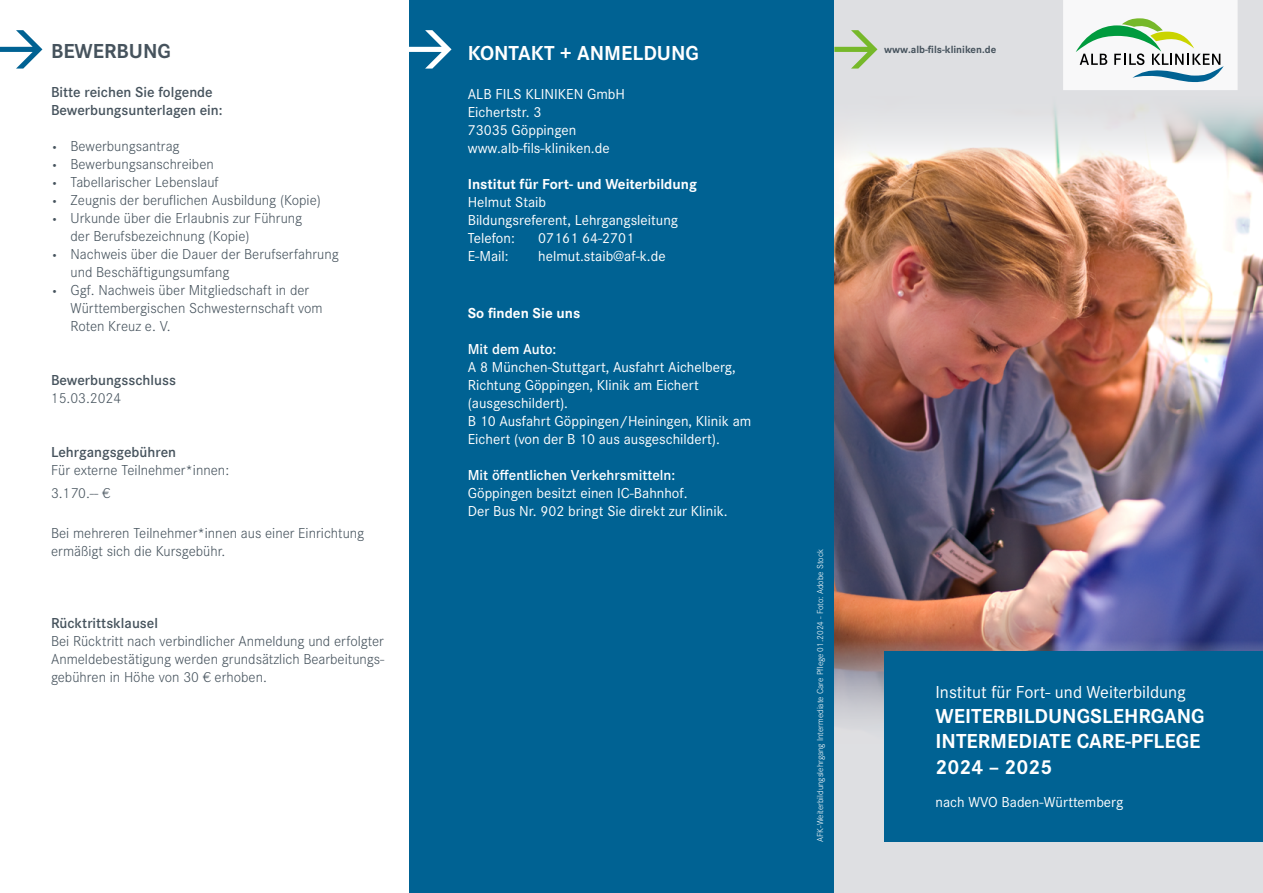
<style>
.page{position:relative;width:1263px;height:893px;background:#fff}
.page>*{position:absolute;margin:0;border:0;box-sizing:border-box;transform-origin:0 0}
.t1{font:700 21px/25.2px "Corporate S";color:#fff}
.t2{font:700 21px "Corporate S";color:#46535d}
.t3{font:18px "Corporate S";color:#fff}
.t4{font:300 15px/18px "Corporate S";color:#46535d}
.t5{font:15px/18px "Corporate S";color:#fff}
.t6{font:600 15px/18px "Corporate S";color:#46535d}
.t7{font:700 15px "Corporate S";color:#fff}
.t8{font:600 15px "Corporate S";color:#fff}
.t9{font:700 10.8px "Corporate S";color:#46535d}
.t10{font:300 9px "Corporate S";color:#fff}
.s1{font-size:10.5px}
</style>
<div class="page">
<div style="left:409px;top:0;width:426px;height:893px;background:#006293"></div>
<div style="left:835px;top:0;width:428px;height:893px;background:#dedfe2"></div>
<img style="left:835px;top:107px;width:428px;height:615px">
<svg style="left:834px;top:30px;width:43px;height:39px"></svg>
<svg style="left:409px;top:30px;width:42px;height:39px"></svg>
<svg style="left:0;top:30px;width:42px;height:39px"></svg>
<svg style="left:1063px;top:0;width:174px;height:90px;background:#dae5de"></svg>
<div style="left:884px;top:651px;width:379px;height:191px;background:#006293"></div>
<h1 class="t2" style="left:51px;top:39px;width:121px">BEWERBUNG</h1>
<p class="t6" style="left:51px;top:83px;width:173px">Bitte reichen Sie folgende<br>Bewerbungsunterlagen ein:</p>
<p class="t4" style="left:51px;top:138px;width:130px"><span class="s1">•</span> Bewerbungsantrag</p>
<p class="t4" style="left:51px;top:156px;width:164px"><span class="s1">•</span> Bewerbungsanschreiben</p>
<p class="t4" style="left:51px;top:174px;width:169px"><span class="s1">•</span> Tabellarischer Lebenslauf</p>
<p class="t4" style="left:51px;top:192px;width:271px"><span class="s1">•</span> Zeugnis der beruflichen Ausbildung (Kopie)</p>
<p class="t4" style="left:71px;top:210px;width:233px;text-indent:-19px"><span class="s1">•</span> Urkunde über die Erlaubnis zur Führung der Berufsbezeichnung (Kopie)</p>
<p class="t4" style="left:71px;top:246px;width:270px;text-indent:-19px"><span class="s1">•</span> Nachweis über die Dauer der Berufserfahrung und Beschäftigungsumfang</p>
<p class="t4" style="left:71px;top:282px;width:254px;text-indent:-19px"><span class="s1">•</span> Ggf. Nachweis über Mitgliedschaft in der<br>Württembergischen Schwesternschaft vom<br>Roten Kreuz e. V.</p>
<p class="t6" style="left:51px;top:371px;width:126px">Bewerbungsschluss</p>
<p class="t4" style="left:51px;top:390px;width:72px">15.03.2024</p>
<p class="t6" style="left:51px;top:443px;width:127px">Lehrgangsgebühren</p>
<p class="t4" style="left:51px;top:459px;width:180px;line-height:22.2px">Für externe Teilnehmer*innen:<br>3.170.-- €</p>
<p class="t4" style="left:51px;top:524px;width:315px">Bei mehreren Teilnehmer*innen aus einer Einrichtung ermäßigt sich die Kursgebühr.</p>
<p class="t6" style="left:51px;top:613px;width:108px">Rücktrittsklausel</p>
<p class="t4" style="left:51px;top:632px;width:335px;text-align:justify">Bei Rücktritt nach verbindlicher Anmeldung und erfolgter Anmeldebestätigung werden grundsätzlich Bearbeitungs&shy;gebühren in Höhe von 30 € erhoben.</p>
<h1 class="t1" style="left:468px;top:41px;width:233px">KONTAKT + ANMELDUNG</h1>
<p class="t5" style="left:468px;top:85px;width:159px">ALB FILS KLINIKEN GmbH<br>Eichertstr. 3<br>73035 Göppingen www.alb-fils-kliniken.de</p>
<p class="t7" style="left:468px;top:175px;width:231px">Institut für Fort- und Weiterbildung</p>
<p class="t5" style="left:468px;top:193px;width:212px">Helmut Staib<br>Bildungsreferent, Lehrgangsleitung<br>Telefon:</p>
<p class="t5" style="left:538px;top:229px;width:97px">07161 64-2701</p>
<p class="t5" style="left:468px;top:247px;width:42px">E-Mail:</p>
<p class="t5" style="left:538px;top:247px;width:129px">helmut.staib@af-k.de</p>
<p class="t7" style="left:468px;top:304px;width:114px">So finden Sie uns</p>
<p class="t8" style="left:468px;top:338px;width:90px">Mit dem Auto:</p>
<p class="t5" style="left:468px;top:358px;width:285px">A 8 München-Stuttgart, Ausfahrt Aichelberg, Richtung Göppingen, Klinik am Eichert (ausgeschildert).<br>B 10 Ausfahrt Göppingen/Heiningen, Klinik am Eichert (von der B 10 aus ausgeschildert).</p>
<p class="t8" style="left:468px;top:464px;width:209px">Mit öffentlichen Verkehrsmitteln:</p>
<p class="t5" style="left:468px;top:484px;width:261px">Göppingen besitzt einen IC-Bahnhof.<br>Der Bus Nr. 902 bringt Sie direkt zur Klinik.</p>
<p class="t9" style="left:884px;top:43px;width:114px">www.alb-fils-kliniken.de</p>
<p class="t10" style="left:815px;top:842px;width:294px;rotate:-90deg">AFK-Weiterbildungslehrgang Intermediate Care Pflege 01.2024 - Foto: Adobe Stock</p>
<p class="t3" style="left:935px;top:682px;width:252px">Institut für Fort- und Weiterbildung</p>
<h1 class="t1" style="left:935px;top:704px;width:270px">WEITERBILDUNGSLEHRGANG<br>INTERMEDIATE CARE-PFLEGE<br>2024 – 2025</h1>
<p class="t5" style="left:935px;top:793px;width:189px">nach WVO Baden-Württemberg</p>
</div>
